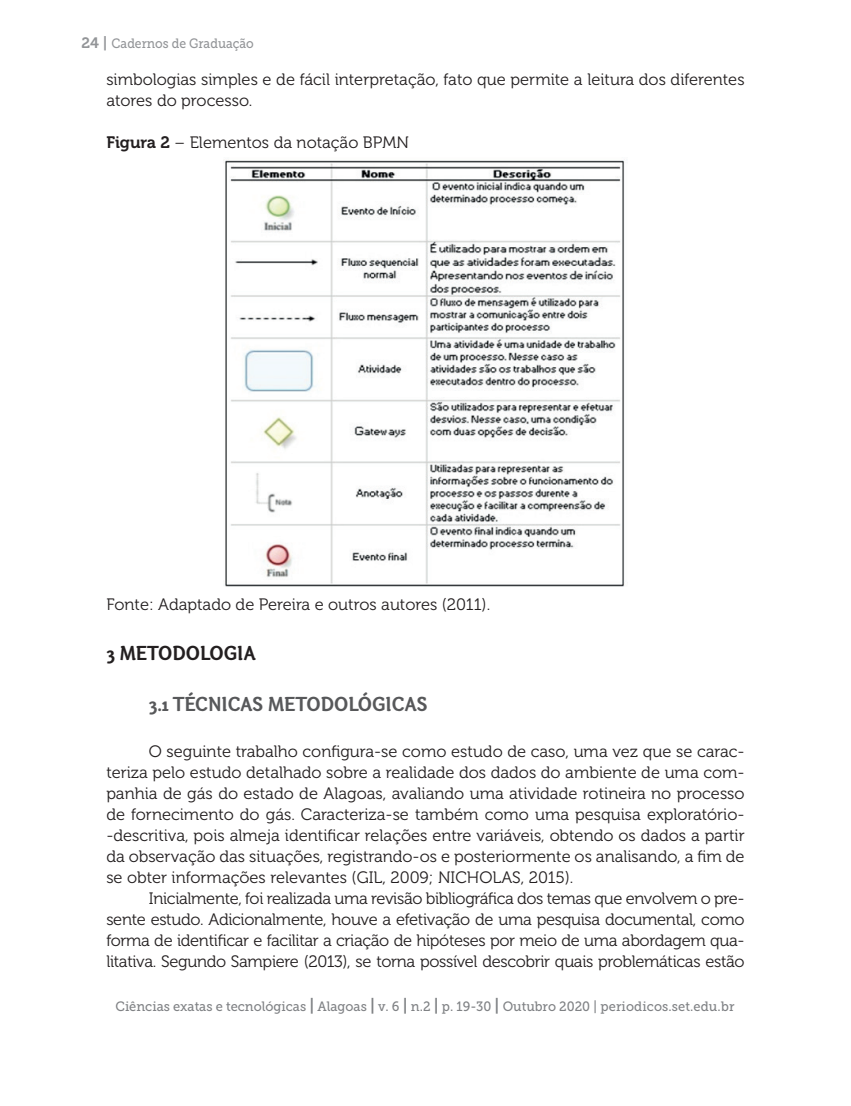
<style>
.page{position:relative;width:851px;height:1106px;background:#fff}
.page>*{position:absolute;margin:0;border:0;box-sizing:border-box;transform-origin:0 0}
.t1{font:21px "Otari Bold Limited";color:#57585a}
.t2{font:21px "Otari Bold Limited";color:#231f20}
.t3{font:16.5px/21px "Museo 300";color:#231f20;text-align:justify}
.t4{font:13.5px "Museo Slab 500";color:#808285;scale:.95 1}
.t5{font:13.5px "Museo Slab 500";color:#939598;scale:.9 1}
.s1{font-family:"Museo 700";font-size:15px}
.s2{font-family:"Museo 700"}
.s3{font-family:"Museo 700";font-size:16.5px}
</style>
<div class="page">
<img style="left:225px;top:160px;width:400px;height:427px">
<p class="t5" style="left:82px;top:36px;width:193px"><span class="s1">24 |</span> Cadernos de Graduação</p>
<p class="t3" style="left:106px;top:69px;width:639px">simbologias simples e de fácil interpretação, fato que permite a leitura dos diferentes atores do processo.</p>
<p class="t3" style="left:106px;top:132px;width:304px"><span class="s2">Figura 2</span> – Elementos da notação BPMN</p>
<p class="t3" style="left:106px;top:594px;width:385px">Fonte: Adaptado de Pereira e outros autores (2011).</p>
<p class="t2" style="left:106px;top:640px;width:150px">3 METODOLOGIA</p>
<p class="t1" style="left:149px;top:691px;width:280px">3.1 TÉCNICAS METODOLÓGICAS</p>
<p class="t3" style="left:106px;top:741px;width:639px;text-indent:43px">O seguinte trabalho configura-se como estudo de caso, uma vez que se carac&shy;teriza pelo estudo detalhado sobre a realidade dos dados do ambiente de uma com&shy;panhia de gás do estado de Alagoas, avaliando uma atividade rotineira no processo de fornecimento do gás. Caracteriza-se também como uma pesquisa exploratório--descritiva, pois almeja identificar relações entre variáveis, obtendo os dados a partir da observação das situações, registrando-os e posteriormente os analisando, a fim de se obter informações relevantes (GIL, 2009; NICHOLAS, 2015).</p>
<p class="t3" style="left:106px;top:888px;width:639px;text-indent:43px">Inicialmente, foi realizada uma revisão bibliográfica dos temas que envolvem o pre&shy;sente estudo. Adicionalmente, houve a efetivação de uma pesquisa documental, como forma de identificar e facilitar a criação de hipóteses por meio de uma abordagem qua&shy;litativa. Segundo Sampiere (2013), se torna possível descobrir quais problemáticas estão</p>
<p class="t4" style="left:115px;top:999px;width:653px">Ciências exatas e tecnológicas <span class="s3">|</span> Alagoas <span class="s3">|</span> v. 6 <span class="s3">|</span> n.2 <span class="s3">|</span> p. 19-30 <span class="s3">|</span> Outubro 2020 | periodicos.set.edu.br</p>
</div>
